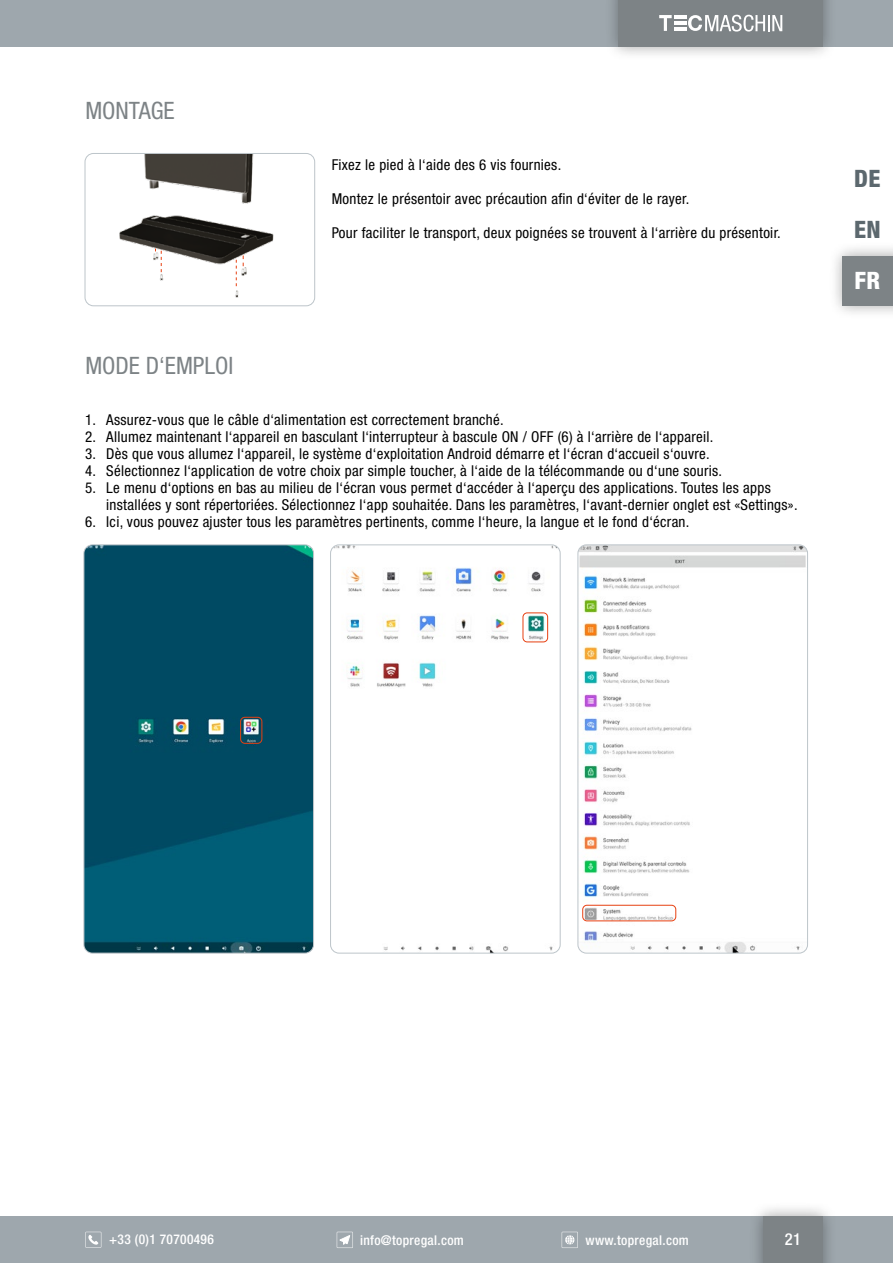
<style>
.page{position:relative;width:893px;height:1263px;background:#fff}
.page>*{position:absolute;margin:0;border:0;box-sizing:border-box;transform-origin:0 0}
.t1{font:condensed 24px "Helvetica Neue LT Pro";color:#7d8386}
.t2{font:800 condensed 24px "Helvetica Neue LT Pro";color:#5c686e}
.t3{font:800 condensed 24px "Helvetica Neue LT Pro";color:#fff}
.t4{font:500 condensed 16.5px "Helvetica Neue LT Pro";color:#fff}
.t5{font:condensed 15px/17px "Helvetica Neue LT Pro";letter-spacing:.02em;color:#000}
.t6{font:500 condensed 13.5px "Helvetica Neue LT Pro";letter-spacing:.025em;color:#fff}
</style>
<div class="page">
<div style="left:0;top:1216px;width:893px;height:47px;background:#9ea7ad"></div>
<svg style="left:562px;top:1232px;width:16px;height:16px"></svg>
<svg style="left:337px;top:1232px;width:16px;height:16px"></svg>
<svg style="left:85px;top:1232px;width:16px;height:16px"></svg>
<div style="left:0;top:0;width:893px;height:47px;background:#9ea7ad"></div>
<div style="left:829px;top:242px;width:64px;height:77px;background:#000;opacity:.35"></div>
<div style="left:843px;top:256px;width:50px;height:49px;background:#7d8386"></div>
<div style="left:604px;top:0;width:233px;height:61px;background:#000;opacity:.35"></div>
<div style="left:619px;top:0;width:204px;height:47px;background:#7d8386"></div>
<div style="left:749px;top:1202px;width:88px;height:61px;background:#000;opacity:.35"></div>
<div style="left:763px;top:1216px;width:60px;height:47px;background:#7d8386"></div>
<svg style="left:659px;top:15px;width:123px;height:17px"></svg>
<img style="left:84px;top:545px;width:230px;height:408px">
<div style="left:84px;top:544px;width:230px;height:409px;border:1px solid #bdc5ca;border-radius:9px"></div>
<div style="left:240px;top:717px;width:22px;height:27px;border:1px solid #e74011;border-radius:4px"></div>
<img style="left:331px;top:546px;width:229px;height:407px">
<div style="left:330px;top:544px;width:231px;height:409px;border:1px solid #bdc5ca;border-radius:9px"></div>
<img style="left:578px;top:545px;width:229px;height:408px">
<div style="left:578px;top:544px;width:230px;height:409px;border:1px solid #bdc5ca;border-radius:9px"></div>
<div style="left:523px;top:612px;width:25px;height:30px;border:1px solid #e74011;border-radius:4px"></div>
<div style="left:582px;top:905px;width:94px;height:16px;border:1px solid #e74011;border-radius:4px"></div>
<img style="left:85px;top:153px;width:230px;height:153px">
<div style="left:85px;top:153px;width:230px;height:153px;border:1px solid #bdc5ca;border-radius:9px"></div>
<svg style="left:236px;top:260px;width:1px;height:26px"></svg>
<svg style="left:155px;top:249px;width:7px;height:23px"></svg>
<h1 class="t1" style="left:85px;top:96px;width:91px">MONTAGE</h1>
<h1 class="t1" style="left:85px;top:352px;width:150px">MODE D‘EMPLOI</h1>
<p class="t5" style="left:332px;top:156px;width:231px">Fixez le pied à l‘aide des 6 vis fournies.</p>
<p class="t5" style="left:332px;top:190px;width:359px">Montez le présentoir avec précaution afin d‘éviter de le rayer.</p>
<p class="t5" style="left:332px;top:224px;width:451px">Pour faciliter le transport, deux poignées se trouvent à l‘arrière du présentoir.</p>
<p class="t5" style="left:85px;top:411px;width:420px">1. Assurez-vous que le câble d‘alimentation est correctement branché.</p>
<p class="t5" style="left:85px;top:428px;width:630px">2. Allumez maintenant l‘appareil en basculant l‘interrupteur à bascule ON / OFF (6) à l‘arrière de l‘appareil.</p>
<p class="t5" style="left:85px;top:445px;width:626px">3. Dès que vous allumez l‘appareil, le système d‘exploitation Android démarre et l‘écran d‘accueil s‘ouvre.</p>
<p class="t5" style="left:85px;top:462px;width:639px">4. Sélectionnez l‘application de votre choix par simple toucher, à l‘aide de la télécommande ou d‘une souris.</p>
<p class="t5" style="left:106px;top:479px;width:693px;text-indent:-21px">5. Le menu d‘options en bas au milieu de l‘écran vous permet d‘accéder à l‘aperçu des applications. Toutes les apps installées y sont répertoriées. Sélectionnez l‘app souhaitée. Dans les paramètres, l‘avant-dernier onglet est «Settings».</p>
<p class="t5" style="left:85px;top:513px;width:606px">6. Ici, vous pouvez ajuster tous les paramètres pertinents, comme l‘heure, la langue et le fond d‘écran.</p>
<h1 class="t2" style="left:854px;top:164px;width:28px">DE</h1>
<h1 class="t2" style="left:854px;top:215px;width:28px">EN</h1>
<h1 class="t3" style="left:855px;top:266px;width:27px">FR</h1>
<p class="t6" style="left:109px;top:1231px;width:106px">+33 (0)1 70700496</p>
<p class="t6" style="left:360px;top:1232px;width:105px">info@topregal.com</p>
<p class="t6" style="left:585px;top:1232px;width:105px">www.topregal.com</p>
<p class="t4" style="left:785px;top:1229px;width:18px">21</p>
</div>
